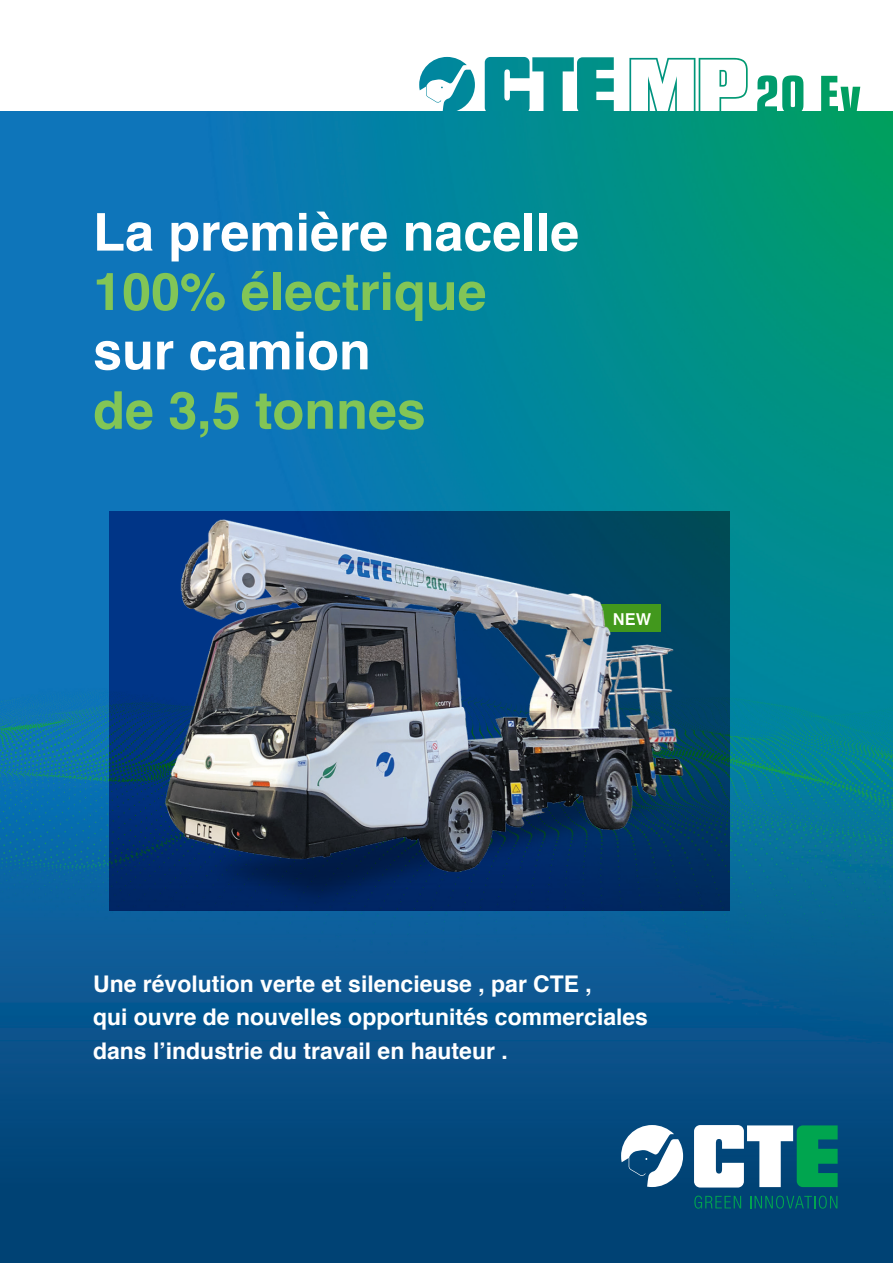
<style>
.page{position:relative;width:893px;height:1263px;background:#fff}
.page>*{position:absolute;margin:0;border:0;box-sizing:border-box;transform-origin:0 0}
.t1{font:700 52.05px "Helvetica";color:#fff}
.t2{font:700 52.05px "Helvetica";color:#82c556}
.t3{font:700 22.95px/33.6px "Helvetica";color:#fff}
.t4{font:700 16.5px "Helvetica";color:#fff}
</style>
<div class="page">
<svg style="left:419px;top:57px;width:442px;height:54px"></svg>
<img style="left:0;top:111px;width:893px;height:1152px">
<svg style="left:694px;top:1125px;width:144px;height:62px"></svg>
<svg style="left:621px;top:1125px;width:62px;height:62px"></svg>
<svg style="left:694px;top:1195px;width:47px;height:13px"></svg>
<svg style="left:750px;top:1195px;width:87px;height:13px"></svg>
<img style="left:109px;top:511px;width:621px;height:399px">
<h1 class="t1" style="left:93px;top:190px;width:487px">La première nacelle</h1>
<h1 class="t2" style="left:93px;top:250px;width:395px">100% électrique</h1>
<h1 class="t1" style="left:93px;top:309px;width:279px">sur camion</h1>
<h1 class="t2" style="left:93px;top:368px;width:334px">de 3,5 tonnes</h1>
<p class="t4" style="left:613px;top:605px;width:40px">NEW</p>
<p class="t3" style="left:93px;top:967px;width:556px">Une révolution verte et silencieuse , par CTE ,<br>qui ouvre de nouvelles opportunités commerciales dans l’industrie du travail en hauteur .</p>
</div>
